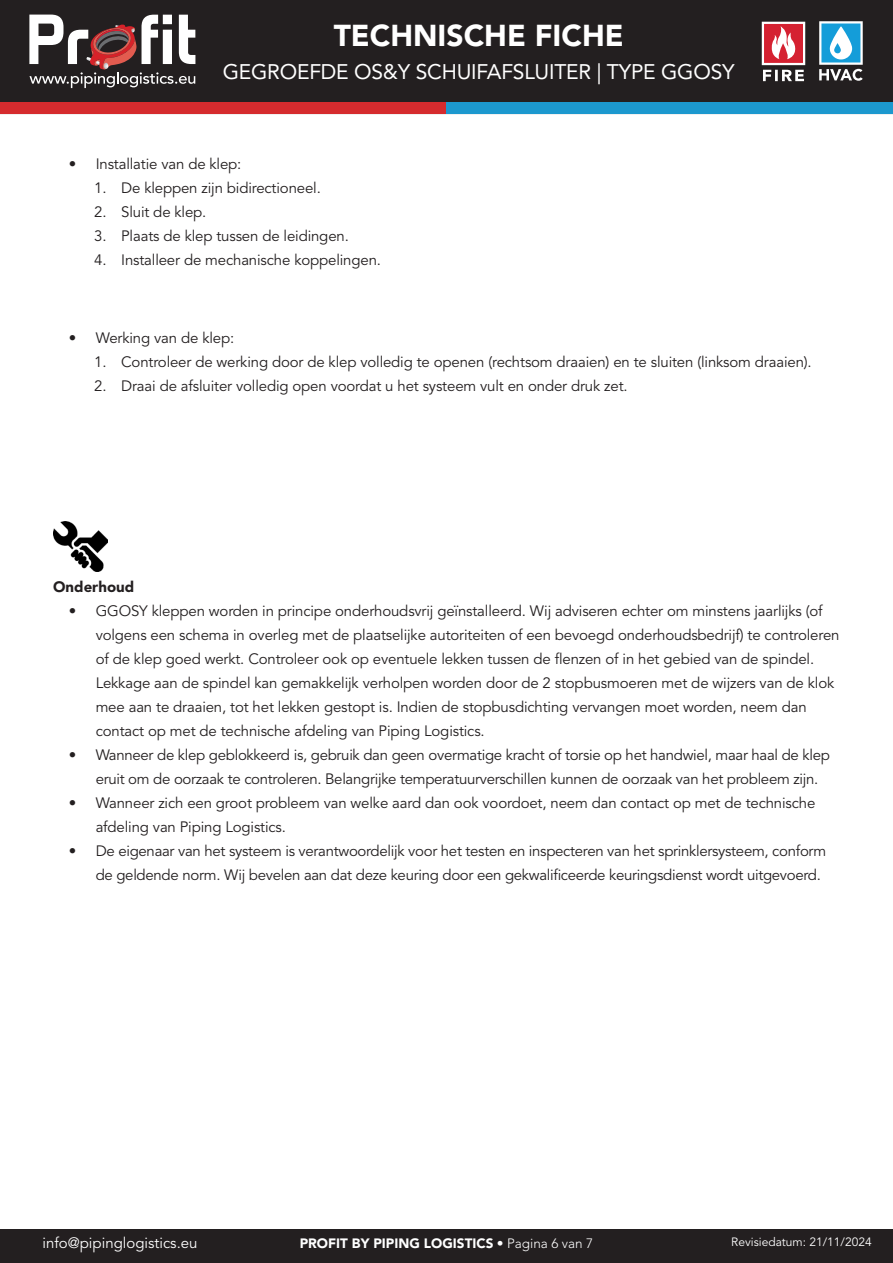
<style>
.page{position:relative;width:893px;height:1263px;background:#fff}
.page>*{position:absolute;margin:0;border:0;box-sizing:border-box;transform-origin:0 0}
.t1{font:900 30px "Avenir LT Std";color:#fff}
.t2{font:21px "Avenir LT Std";letter-spacing:-.01em;color:#fff}
.t3{font:15px/24px "Avenir LT Std";letter-spacing:-.01em;color:#231f20}
.t4{font:15px "Avenir LT Std";color:#fff}
.Titles{font:900 15px "Avenir LT Std";color:#231f20}
.t5{font:900 13.5px "Avenir LT Std";color:#fff}
.t6{font:12px "Avenir LT Std";color:#fff}
.s1{font-weight:300}
</style>
<div class="page">
<img style="left:53px;top:522px;width:55px;height:49px">
<div style="left:0;top:1229px;width:893px;height:34px;background:#231f20"></div>
<div style="left:0;top:0;width:893px;height:103px;background:#231f20"></div>
<svg style="left:29px;top:15px;width:166px;height:73px"></svg>
<div style="left:0;top:103px;width:446px;height:11px;background:#d52b2e"></div>
<div style="left:446px;top:103px;width:447px;height:11px;background:#1c98ce"></div>
<svg style="left:762px;top:22px;width:43px;height:59px"></svg>
<svg style="left:819px;top:21px;width:44px;height:60px"></svg>
<h1 class="t1" style="left:334px;top:17px;width:291px">TECHNISCHE FICHE</h1>
<h2 class="t2" style="left:223px;top:59px;width:513px">GEGROEFDE OS&amp;Y SCHUIFAFSLUITER | TYPE GGOSY</h2>
<p class="t3" style="left:69px;top:152px;width:174px">• Installatie van de klep:</p>
<p class="t3" style="left:94px;top:176px;width:228px">1. De kleppen zijn bidirectioneel.</p>
<p class="t3" style="left:94px;top:200px;width:114px">2. Sluit de klep.</p>
<p class="t3" style="left:94px;top:224px;width:256px">3. Plaats de klep tussen de leidingen.</p>
<p class="t3" style="left:94px;top:248px;width:288px">4. Installeer de mechanische koppelingen.</p>
<p class="t3" style="left:69px;top:327px;width:167px">• Werking van de klep:</p>
<p class="t3" style="left:94px;top:351px;width:719px">1. Controleer de werking door de klep volledig te openen (rechtsom draaien) en te sluiten (linksom draaien).</p>
<p class="t3" style="left:94px;top:375px;width:535px">2. Draai de afsluiter volledig open voordat u het systeem vult en onder druk zet.</p>
<p class="Titles" style="left:53px;top:577px;width:83px">Onderhoud</p>
<p class="t3" style="left:96px;top:599px;width:745px;text-indent:-27px">• GGOSY kleppen worden in principe onderhoudsvrij geïnstalleerd. Wij adviseren echter om minstens jaarlijks (of volgens een schema in overleg met de plaatselijke autoriteiten of een bevoegd onderhoudsbedrijf) te controleren of de klep goed werkt. Controleer ook op eventuele lekken tussen de flenzen of in het gebied van de spindel.<br>Lekkage aan de spindel kan gemakkelijk verholpen worden door de 2 stopbusmoeren met de wijzers van de klok mee aan te draaien, tot het lekken gestopt is. Indien de stopbusdichting vervangen moet worden, neem dan contact op met de technische afdeling van Piping Logistics.</p>
<p class="t3" style="left:96px;top:743px;width:736px;text-indent:-27px">• Wanneer de klep geblokkeerd is, gebruik dan geen overmatige kracht of torsie op het handwiel, maar haal de klep eruit om de oorzaak te controleren. Belangrijke temperatuurverschillen kunnen de oorzaak van het probleem zijn.</p>
<p class="t3" style="left:96px;top:791px;width:721px;text-indent:-27px">• Wanneer zich een groot probleem van welke aard dan ook voordoet, neem dan contact op met de technische afdeling van Piping Logistics.</p>
<p class="t3" style="left:96px;top:839px;width:732px;text-indent:-27px">• De eigenaar van het systeem is verantwoordelijk voor het testen en inspecteren van het sprinklersysteem, conform de geldende norm. Wij bevelen aan dat deze keuring door een gekwalificeerde keuringsdienst wordt uitgevoerd.</p>
<p class="t4" style="left:43px;top:1234px;width:157px">info@pipinglogistics.eu</p>
<p class="t5" style="left:300px;top:1235px;width:295px">PROFIT BY PIPING LOGISTICS <span class="s1">• Pagina 6 van 7</span></p>
<p class="t6" style="left:731px;top:1235px;width:142px">Revisiedatum: 21/11/2024</p>
</div>
